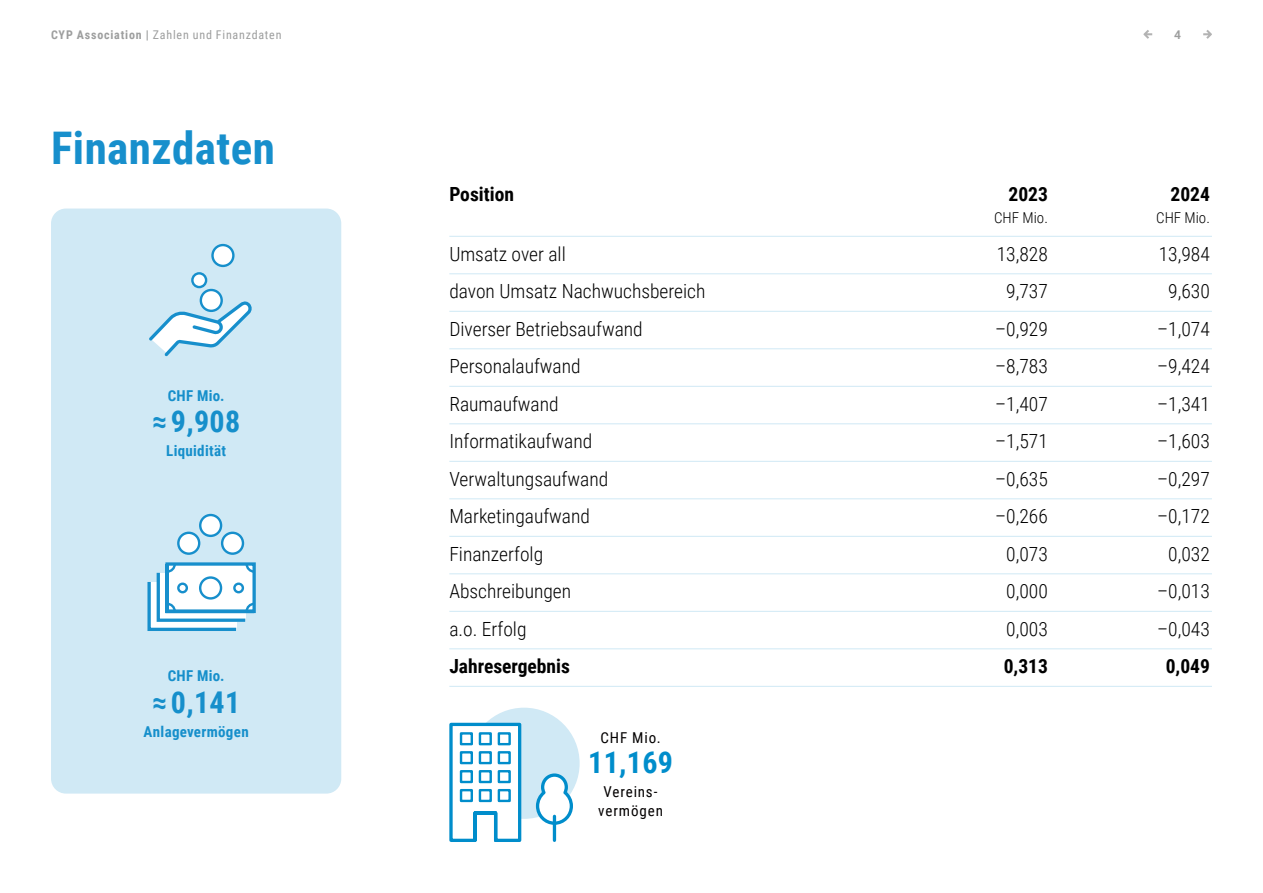
<style>
.page{position:relative;width:1263px;height:893px;background:#fff}
.page>*{position:absolute;margin:0;border:0;box-sizing:border-box;transform-origin:0 0}
.t1{font:700 45px "Roboto Condensed";letter-spacing:.01em;color:#178fcc}
.t2{font:700 30px "Roboto Condensed";letter-spacing:.01em;color:#168fcb}
.t3{font:700 30px "Roboto Condensed";color:#008dcb}
.t4{font:300 19.5px "Roboto Condensed";color:#000}
.t5{font:700 19.5px "Roboto Condensed";color:#000}
.t6{font:700 15px "Roboto Condensed";letter-spacing:.02em;color:#168fcb}
.t7{font:15px/19.5px "Roboto Condensed";letter-spacing:.06em;color:#030000;text-align:center}
.t8{font:300 15px "Roboto Condensed";color:#000}
.t9{font:12px "Roboto Condensed";letter-spacing:.065em;color:#9d9e9e}
.t10{font:700 12px "Roboto Mono";color:#9d9e9e}
.s1{font-weight:700}
</style>
<div class="page">
<div style="left:51px;top:209px;width:290px;height:585px;background:#d0e9f5;border-radius:15px"></div>
<hr style="left:449px;top:236px;width:763px;height:1px;background:#d0e9f5">
<hr style="left:449px;top:273px;width:763px;height:1px;background:#d0e9f5">
<hr style="left:449px;top:311px;width:763px;height:1px;background:#d0e9f5">
<hr style="left:449px;top:348px;width:763px;height:1px;background:#d0e9f5">
<hr style="left:449px;top:386px;width:763px;height:1px;background:#d0e9f5">
<hr style="left:449px;top:423px;width:763px;height:1px;background:#d0e9f5">
<hr style="left:449px;top:461px;width:763px;height:1px;background:#d0e9f5">
<hr style="left:449px;top:498px;width:763px;height:1px;background:#d0e9f5">
<hr style="left:449px;top:536px;width:763px;height:1px;background:#d0e9f5">
<hr style="left:449px;top:573px;width:763px;height:1px;background:#d0e9f5">
<hr style="left:449px;top:611px;width:763px;height:1px;background:#d0e9f5">
<hr style="left:449px;top:648px;width:763px;height:1px;background:#d0e9f5">
<hr style="left:449px;top:686px;width:763px;height:1px;background:#d0e9f5">
<div style="left:201px;top:290px;width:21px;height:21px;background:#fff;border-radius:50%"></div>
<div style="left:200px;top:289px;width:23px;height:23px;border:2px solid #178fcc;border-radius:50%"></div>
<svg style="left:212px;top:245px;width:21px;height:21px"></svg>
<div style="left:211px;top:244px;width:24px;height:23px;border:2px solid #168fcb;border-radius:50%"></div>
<svg style="left:192px;top:273px;width:14px;height:14px"></svg>
<div style="left:191px;top:272px;width:16px;height:16px;border:2px solid #178fcc;border-radius:50%"></div>
<svg style="left:149px;top:300px;width:103px;height:56px"></svg>
<div style="left:200px;top:515px;width:21px;height:21px;background:#fff;border-radius:50%"></div>
<div style="left:199px;top:514px;width:23px;height:23px;border:2px solid #178fcc;border-radius:50%"></div>
<div style="left:178px;top:533px;width:21px;height:21px;background:#fff;border-radius:50%"></div>
<div style="left:177px;top:532px;width:23px;height:23px;border:2px solid #178fcc;border-radius:50%"></div>
<div style="left:222px;top:533px;width:21px;height:21px;background:#fff;border-radius:50%"></div>
<div style="left:221px;top:532px;width:23px;height:23px;border:2px solid #178fcc;border-radius:50%"></div>
<svg style="left:147px;top:562px;width:109px;height:69px;background:#b8ddef"></svg>
<div style="left:199px;top:576px;width:23px;height:24px;border:2px solid #178fcc;border-radius:50%"></div>
<div style="left:468px;top:708px;width:112px;height:111px;background:#d0e9f5;border-radius:50%"></div>
<svg style="left:449px;top:721px;width:126px;height:121px"></svg>
<hr style="left:553px;top:816px;width:3px;height:24px;background:#008dcb">
<svg style="left:1143px;top:30px;width:9px;height:9px"></svg>
<svg style="left:1203px;top:30px;width:9px;height:9px"></svg>
<p class="t9" style="left:51px;top:26px;width:232px"><span class="s1">CYP Association |</span> Zahlen und Finanzdaten</p>
<h1 class="t1" style="left:51px;top:116px;width:225px">Finanzdaten</h1>
<p class="t6" style="left:168px;top:385px;width:58px">CHF Mio.</p>
<h2 class="t2" style="left:152px;top:401px;width:90px">≈ 9,908</h2>
<p class="t6" style="left:166px;top:440px;width:61px">Liquidität</p>
<p class="t6" style="left:168px;top:665px;width:58px">CHF Mio.</p>
<h2 class="t2" style="left:152px;top:681px;width:90px">≈ 0,141</h2>
<p class="t6" style="left:144px;top:721px;width:107px">Anlagevermögen</p>
<p class="t10" style="left:1174px;top:26px;width:9px">4</p>
<p class="t5" style="left:449px;top:180px;width:66px">Position</p>
<p class="t5" style="left:1008px;top:180px;width:41px">2023</p>
<p class="t5" style="left:1170px;top:180px;width:41px">2024</p>
<p class="t8" style="left:994px;top:207px;width:55px">CHF Mio.</p>
<p class="t8" style="left:1156px;top:207px;width:55px">CHF Mio.</p>
<p class="t4" style="left:449px;top:240px;width:118px">Umsatz over all</p>
<p class="t4" style="left:997px;top:240px;width:53px">13,828</p>
<p class="t4" style="left:1159px;top:240px;width:53px">13,984</p>
<p class="t4" style="left:449px;top:278px;width:258px">davon Umsatz Nachwuchsbereich</p>
<p class="t4" style="left:1006px;top:278px;width:43px">9,737</p>
<p class="t4" style="left:1168px;top:278px;width:43px">9,630</p>
<p class="t4" style="left:449px;top:315px;width:195px">Diverser Betriebsaufwand</p>
<p class="t4" style="left:995px;top:315px;width:54px">–0,929</p>
<p class="t4" style="left:1157px;top:315px;width:54px">–1,074</p>
<p class="t4" style="left:449px;top:353px;width:133px">Personalaufwand</p>
<p class="t4" style="left:995px;top:353px;width:54px">–8,783</p>
<p class="t4" style="left:1157px;top:353px;width:54px">–9,424</p>
<p class="t4" style="left:449px;top:390px;width:111px">Raumaufwand</p>
<p class="t4" style="left:995px;top:390px;width:54px">–1,407</p>
<p class="t4" style="left:1157px;top:390px;width:54px">–1,341</p>
<p class="t4" style="left:449px;top:428px;width:144px">Informatikaufwand</p>
<p class="t4" style="left:995px;top:428px;width:54px">–1,571</p>
<p class="t4" style="left:1157px;top:428px;width:54px">–1,603</p>
<p class="t4" style="left:449px;top:465px;width:160px">Verwaltungsaufwand</p>
<p class="t4" style="left:995px;top:465px;width:54px">–0,635</p>
<p class="t4" style="left:1157px;top:465px;width:54px">–0,297</p>
<p class="t4" style="left:449px;top:503px;width:142px">Marketingaufwand</p>
<p class="t4" style="left:995px;top:503px;width:54px">–0,266</p>
<p class="t4" style="left:1157px;top:503px;width:54px">–0,172</p>
<p class="t4" style="left:449px;top:540px;width:95px">Finanzerfolg</p>
<p class="t4" style="left:1006px;top:540px;width:43px">0,073</p>
<p class="t4" style="left:1168px;top:540px;width:43px">0,032</p>
<p class="t4" style="left:449px;top:578px;width:123px">Abschreibungen</p>
<p class="t4" style="left:1006px;top:578px;width:43px">0,000</p>
<p class="t4" style="left:1157px;top:578px;width:54px">–0,013</p>
<p class="t4" style="left:449px;top:615px;width:79px">a.o. Erfolg</p>
<p class="t4" style="left:1006px;top:615px;width:43px">0,003</p>
<p class="t4" style="left:1157px;top:615px;width:54px">–0,043</p>
<p class="t5" style="left:449px;top:653px;width:122px">Jahresergebnis</p>
<p class="t5" style="left:1004px;top:653px;width:46px">0,313</p>
<p class="t5" style="left:1166px;top:653px;width:46px">0,049</p>
<p class="t7" style="left:600px;top:727px;width:62px">CHF Mio.</p>
<h2 class="t3" style="left:588px;top:741px;width:86px">11,169</h2>
<p class="t7" style="left:598px;top:781px;width:66px">Vereins&shy;vermögen</p>
</div>
